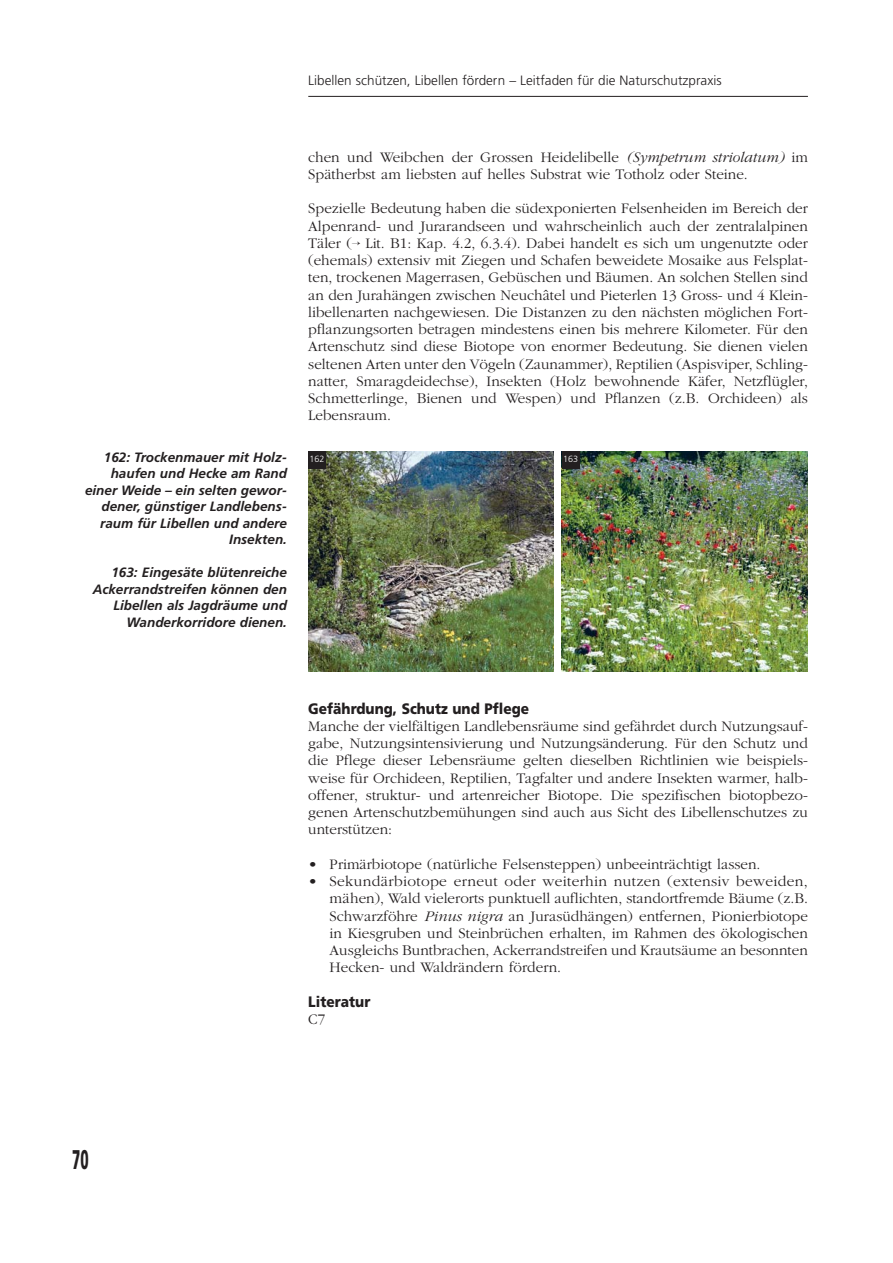
<style>
.page{position:relative;width:893px;height:1263px;background:#fff}
.page>*{position:absolute;margin:0;border:0;box-sizing:border-box;transform-origin:0 0}
.t1{font:900 27px "Frutiger";color:#231f20;scale:.5 1}
.t2{font:300 15.15px/17.2px "Garamond";color:#231f20;text-align:justify}
.t3{font:900 15.15px "Frutiger";color:#231f20;scale:.9 1}
.t4{font:italic 700 13.5px/16.5px "Frutiger";color:#231f20;text-align:right}
.t5{font:300 13.5px "Frutiger";color:#231f20}
.t6{font:300 9px "Frutiger";color:#fff}
.s1{font-style:italic}
</style>
<div class="page">
<hr style="left:308px;top:96px;width:500px;height:1px;background:#231f20">
<img style="left:308px;top:451px;width:245px;height:220px">
<img style="left:562px;top:451px;width:246px;height:220px">
<div style="left:308px;top:451px;width:17px;height:17px;background:#231f20"></div>
<div style="left:562px;top:451px;width:17px;height:17px;background:#231f20"></div>
<p class="t5" style="left:308px;top:74px;width:415px">Libellen schützen, Libellen fördern – Leitfaden für die Naturschutzpraxis</p>
<p class="t4" style="left:85px;top:449px;width:203px">162: Trockenmauer mit Holz&shy;haufen und Hecke am Rand einer Weide – ein selten gewor&shy;dener, günstiger Landlebens&shy;raum für Libellen und andere<br>Insekten.</p>
<p class="t4" style="left:93px;top:565px;width:196px">163: Eingesäte blütenreiche<br>Ackerrandstreifen können den<br>Libellen als Jagdräume und<br>Wanderkorridore dienen.</p>
<p class="t2" style="left:308px;top:149px;width:501px">chen und Weibchen der Grossen Heidelibelle <span class="s1">(Sympetrum striolatum)</span> im<br>Spätherbst am liebsten auf helles Substrat wie Totholz oder Steine.</p>
<p class="t2" style="left:308px;top:201px;width:501px">Spezielle Bedeutung haben die südexponierten Felsenheiden im Bereich der Alpenrand- und Jurarandseen und wahrscheinlich auch der zentralalpinen Täler (→ Lit. B1: Kap. 4.2, 6.3.4). Dabei handelt es sich um ungenutzte oder (ehemals) extensiv mit Ziegen und Schafen beweidete Mosaike aus Felsplat&shy;ten, trockenen Magerrasen, Gebüschen und Bäumen. An solchen Stellen sind an den Jurahängen zwischen Neuchâtel und Pieterlen 13 Gross- und 4 Klein&shy;libellenarten nachgewiesen. Die Distanzen zu den nächsten möglichen Fort&shy;pflanzungsorten betragen mindestens einen bis mehrere Kilometer. Für den Artenschutz sind diese Biotope von enormer Bedeutung. Sie dienen vielen seltenen Arten unter den Vögeln (Zaunammer), Reptilien (Aspisviper, Schling&shy;natter, Smaragdeidechse), Insekten (Holz bewohnende Käfer, Netzflügler, Schmetterlinge, Bienen und Wespen) und Pflanzen (z.B. Orchideen) als Lebensraum.</p>
<p class="t6" style="left:309px;top:455px;width:17px">162</p>
<p class="t6" style="left:563px;top:455px;width:17px">163</p>
<p class="t3" style="left:308px;top:701px;width:247px">Gefährdung, Schutz und Pflege</p>
<p class="t2" style="left:308px;top:718px;width:501px">Manche der vielfältigen Landlebensräume sind gefährdet durch Nutzungsauf&shy;gabe, Nutzungsintensivierung und Nutzungsänderung. Für den Schutz und die Pflege dieser Lebensräume gelten dieselben Richtlinien wie beispiels&shy;weise für Orchideen, Reptilien, Tagfalter und andere Insekten warmer, halb&shy;offener, struktur- und artenreicher Biotope. Die spezifischen biotopbezo&shy;genen Artenschutzbemühungen sind auch aus Sicht des Libellenschutzes zu unterstützen:</p>
<p class="t2" style="left:308px;top:856px;width:454px">• Primärbiotope (natürliche Felsensteppen) unbeeinträchtigt lassen.</p>
<p class="t2" style="left:330px;top:874px;width:480px;text-indent:-21px">• Sekundärbiotope erneut oder weiterhin nutzen (extensiv beweiden, mähen), Wald vielerorts punktuell auflichten, standortfremde Bäume (z.B.<br>Schwarzföhre <span class="s1">Pinus nigra</span> an Jurasüdhängen) entfernen, Pionierbiotope in Kiesgruben und Steinbrüchen erhalten, im Rahmen des ökologischen Ausgleichs Buntbrachen, Ackerrandstreifen und Krautsäume an besonnten Hecken- und Waldrändern fördern.</p>
<p class="t3" style="left:308px;top:994px;width:71px">Literatur</p>
<p class="t2" style="left:308px;top:1012px;width:18px">C7</p>
<h1 class="t1" style="left:72px;top:1147px;width:35px">70</h1>
</div>
